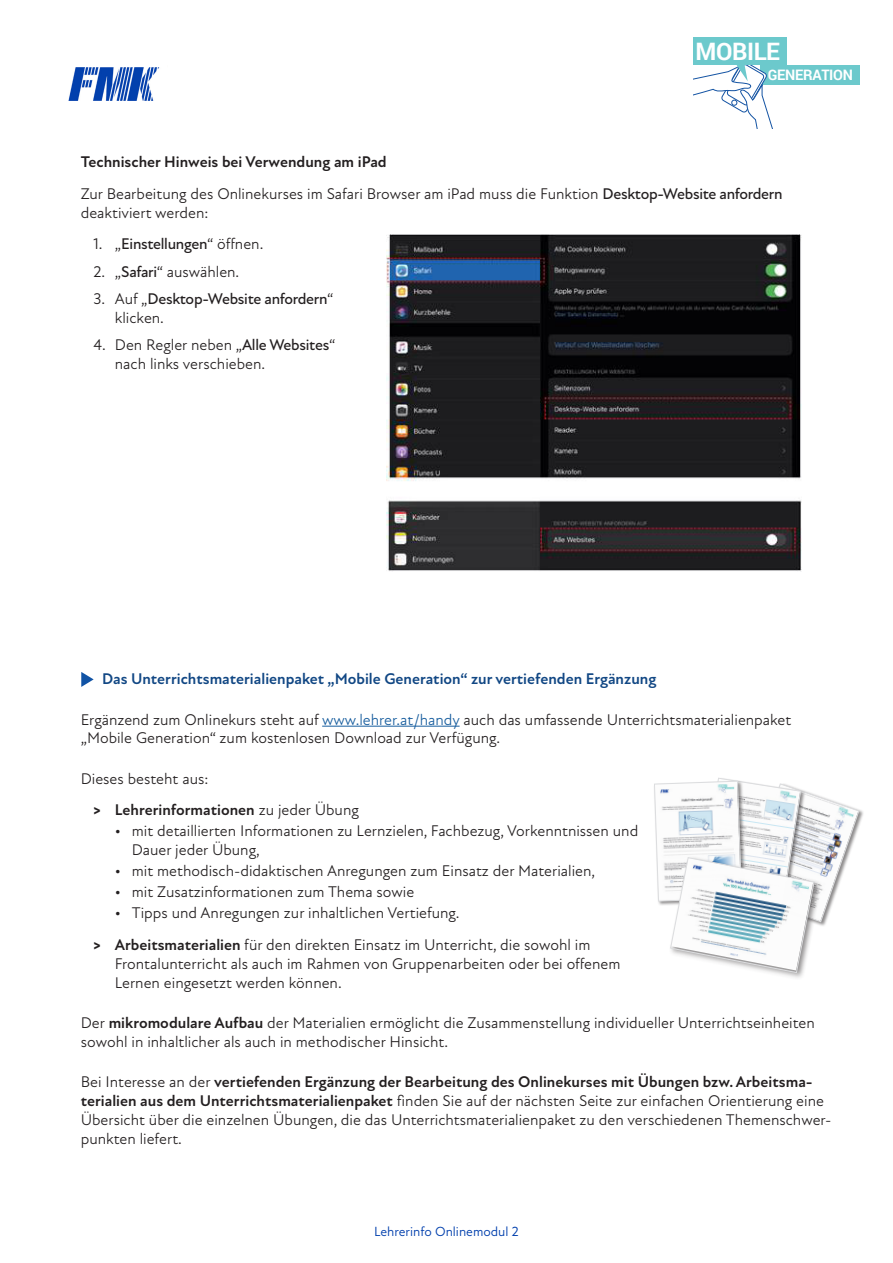
<style>
.page{position:relative;width:893px;height:1263px;background:#fff}
.page>*{position:absolute;margin:0;border:0;box-sizing:border-box;transform-origin:0 0}
.t1{font:700 24px "Roboto";letter-spacing:-.02em;color:#fff}
.t2{font:15.75px/18.9px "New Atten";color:#231f20}
.t3{font:700 15.75px "New Atten";color:#114784}
.t4{font:700 15.75px "New Atten";color:#231f20}
.t5{font:500 15.75px/18.9px "New Atten";letter-spacing:-.02em;color:#231f20}
.t6{font:700 14.4px "Roboto";letter-spacing:-.02em;color:#fff}
.t7{font:13.5px "New Atten";color:#0240ad}
.s1{font-weight:500}
.s2{font-weight:400}
.s3{color:#175d9e}
.s4{font-family:"Roboto Condensed"}
.s5{font-family:"Roboto Condensed";font-weight:700}
.s6{font-weight:700}
</style>
<div class="page">
<img style="left:68px;top:67px;width:92px;height:34px">
<div style="left:761px;top:66px;width:99px;height:19px;background:#6cc9cc"></div>
<div style="left:693px;top:37px;width:94px;height:27px;background:#6cc9cc"></div>
<svg style="left:693px;top:64px;width:83px;height:64px"></svg>
<hr style="left:322px;top:726px;width:138px;height:1px;background:#175d9e">
<img style="left:386px;top:235px;width:416px;height:336px">
<svg style="left:81px;top:672px;width:13px;height:15px"></svg>
<div style="left:741px;top:783px;width:123px;height:144px;background:#231f20;opacity:.52"></div>
<div style="left:669px;top:856px;width:153px;height:125px;background:#231f20;opacity:.52"></div>
<svg style="left:654px;top:778px;width:206px;height:195px"></svg>
<h1 class="t1" style="left:696px;top:35px;width:86px">MOBILE</h1>
<p class="t6" style="left:768px;top:65px;width:87px">GENERATION</p>
<p class="t4" style="left:81px;top:152px;width:307px">Technischer Hinweis bei Verwendung am iPad</p>
<p class="t2" style="left:81px;top:184px;width:703px">Zur Bearbeitung des Onlinekurses im Safari Browser am iPad muss die Funktion <span class="s1">Desktop-Website anfordern </span>deaktiviert werden:</p>
<p class="t5" style="left:94px;top:235px;width:171px"><span class="s2">1. „</span>Einstellungen<span class="s2">“ öffnen.</span></p>
<p class="t2" style="left:94px;top:262px;width:147px">2. „<span class="s1">Safari</span>“ auswählen.</p>
<p class="t5" style="left:115px;top:290px;width:220px;text-indent:-21px"><span class="s2">3. Auf „</span>Desktop-Website anfordern<span class="s2">“ klicken.</span></p>
<p class="t2" style="left:115px;top:336px;width:222px;text-indent:-21px">4. Den Regler neben „<span class="s1">Alle Websites</span>“ nach links verschieben.</p>
<p class="t3" style="left:102px;top:670px;width:556px">Das Unterrichtsmaterialienpaket „Mobile Generation“ zur vertiefenden Ergänzung</p>
<p class="t2" style="left:81px;top:710px;width:712px">Ergänzend zum Onlinekurs steht auf <span class="s3">www.lehrer.at/handy</span> auch das umfassende Unterrichtsmaterialienpaket „Mobile Generation“ zum kostenlosen Download zur Verfügung.</p>
<p class="t2" style="left:81px;top:769px;width:129px">Dieses besteht aus:</p>
<p class="t4" style="left:94px;top:801px;width:267px"><span class="s4">&gt;</span> Lehrerinformationen <span class="s2">zu jeder Übung</span></p>
<p class="t2" style="left:132px;top:822px;width:508px;text-indent:-17px">• mit detaillierten Informationen zu Lernzielen, Fachbezug, Vorkenntnissen und<br>Dauer jeder Übung,</p>
<p class="t2" style="left:115px;top:862px;width:482px">• mit methodisch-didaktischen Anregungen zum Einsatz der Materialien,</p>
<p class="t2" style="left:115px;top:883px;width:301px">• mit Zusatzinformationen zum Thema sowie</p>
<p class="t2" style="left:115px;top:904px;width:346px">• Tipps und Anregungen zur inhaltlichen Vertiefung.</p>
<p class="t2" style="left:115px;top:935px;width:507px;text-indent:-21px"><span class="s5">&gt;</span> <span class="s6">Arbeitsmaterialien</span> für den direkten Einsatz im Unterricht, die sowohl im<br>Frontalunterricht als auch im Rahmen von Gruppenarbeiten oder bei offenem<br>Lernen eingesetzt werden können.</p>
<p class="t2" style="left:81px;top:1013px;width:736px">Der <span class="s6">mikromodulare Aufbau</span> der Materialien ermöglicht die Zusammenstellung individueller Unterrichtseinheiten sowohl in inhaltlicher als auch in methodischer Hinsicht.</p>
<p class="t2" style="left:81px;top:1072px;width:752px">Bei Interesse an der <span class="s6">vertiefenden Ergänzung der Bearbeitung des Onlinekurses mit Übungen bzw. Arbeitsma&shy;terialien aus dem Unterrichtsmaterialienpaket</span> finden Sie auf der nächsten Seite zur einfachen Orientierung eine Übersicht über die einzelnen Übungen, die das Unterrichtsmaterialienpaket zu den verschiedenen Themenschwer&shy;punkten liefert.</p>
<p class="t7" style="left:374px;top:1223px;width:146px">Lehrerinfo Onlinemodul 2</p>
</div>
